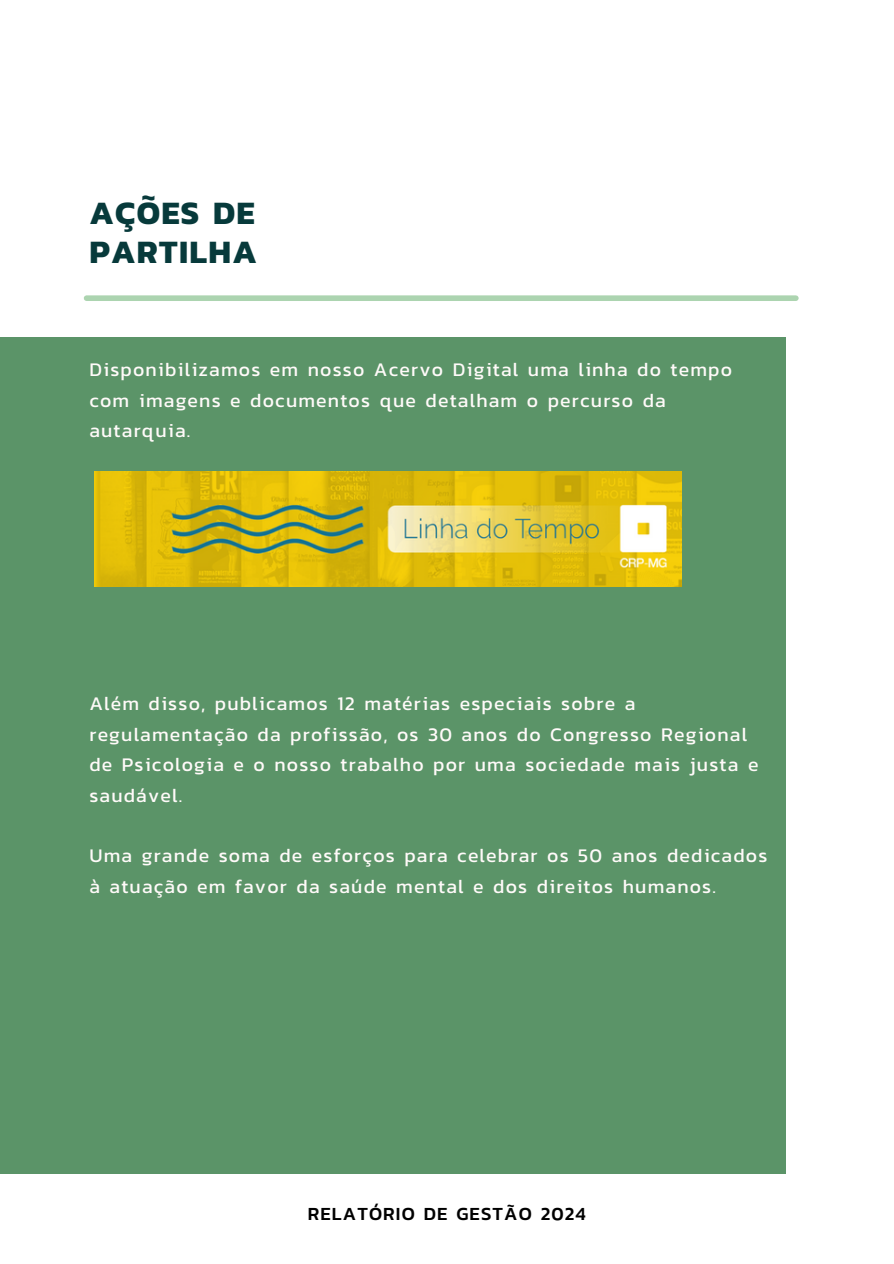
<style>
.page{position:relative;width:894px;height:1264px;background:#fff}
.page>*{position:absolute;margin:0;border:0;box-sizing:border-box;transform-origin:0 0}
.t1{font:700 33px/38.7px "Kanit";letter-spacing:.04em;color:#073a3b}
.t2{font:19.5px/30.3px "Kanit";letter-spacing:.06em;color:#fffaf9}
.t3{font:500 18.75px "Kanit";letter-spacing:.06em;color:#000}
</style>
<div class="page">
<div style="left:86px;top:295px;width:709px;height:6px;background:#acd4b0"></div>
<div style="left:0;top:337px;width:785px;height:836px;background:#5b9468"></div>
<img style="left:95px;top:471px;width:586px;height:115px">
<p class="t1" style="left:89px;top:193px;width:169px">AÇÕES DE<br>PARTILHA</p>
<h1 class="t2" style="left:89px;top:354px;width:644px">Disponibilizamos em nosso Acervo Digital uma linha do tempo com imagens e documentos que detalham o percurso da autarquia.</h1>
<p class="t2" style="left:89px;top:688px;width:670px">Além disso, publicamos 12 matérias especiais sobre a regulamentação da profissão, os 30 anos do Congresso Regional de Psicologia e o nosso trabalho por uma sociedade mais justa e saudável.</p>
<p class="t2" style="left:89px;top:840px;width:679px">Uma grande soma de esforços para celebrar os 50 anos dedicados à atuação em favor da saúde mental e dos direitos humanos.</p>
<p class="t3" style="left:308px;top:1199px;width:279px">RELATÓRIO DE GESTÃO 2024</p>
</div>
